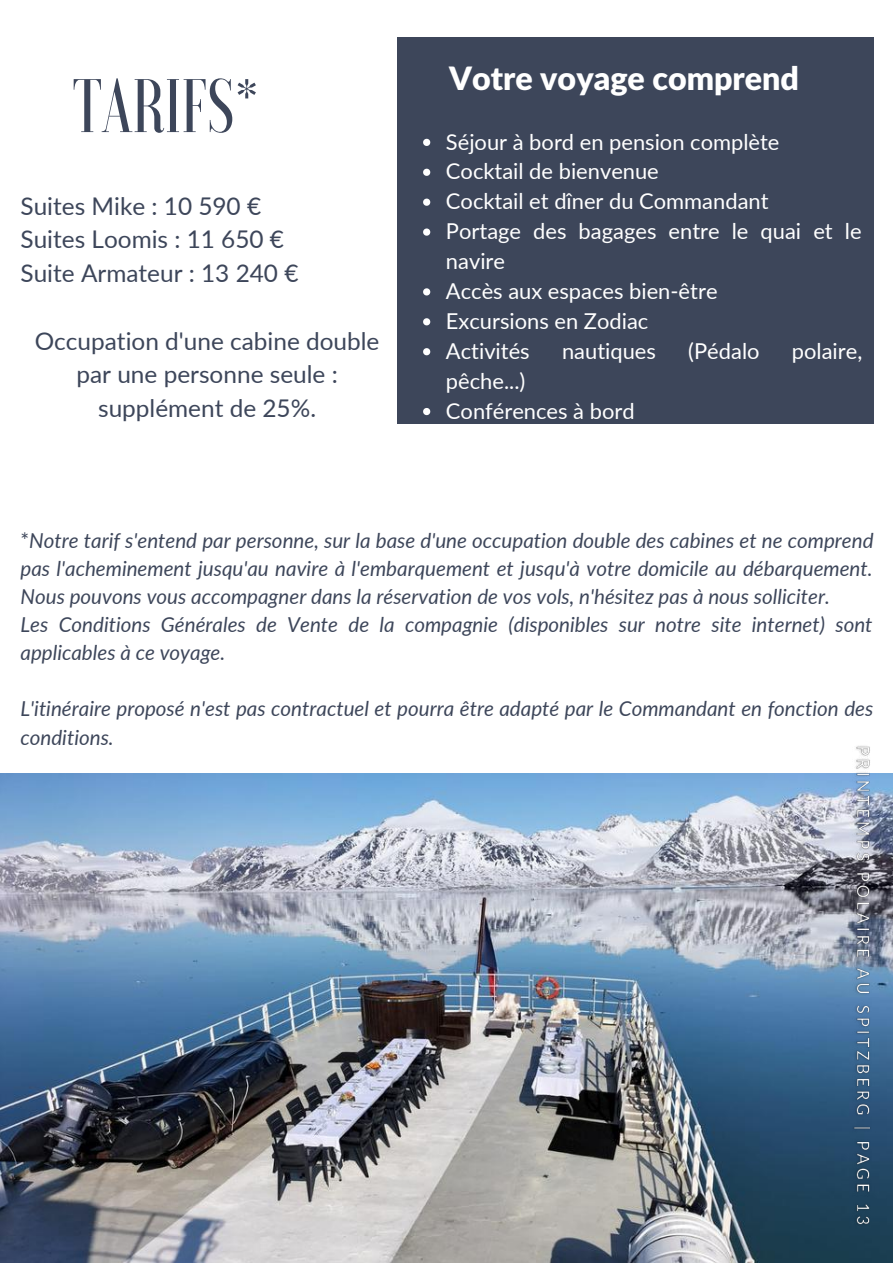
<style>
.page{position:relative;width:893px;height:1264px;background:#fff}
.page>*{position:absolute;margin:0;border:0;box-sizing:border-box;transform-origin:0 0}
.t1{font:500 75.6px "Voga";color:#3d465a}
.t2{font:900 32.25px "Lato Latin";color:#fff}
.t3{font:24.3px/33.8px "Lato";color:#3d465a}
.t4{font:21.9px/29.8px "Lato";color:#fff}
.t5{font:italic 20.55px/28px "Lato";color:#3d465a}
.s1{font-style:normal}
</style>
<div class="page">
<img style="left:0;top:773px;width:892px;height:489px">
<div style="left:397px;top:37px;width:476px;height:387px;background:#3d465a"></div>
<svg style="left:423px;top:139px;width:7px;height:7px"></svg>
<svg style="left:423px;top:169px;width:7px;height:7px"></svg>
<svg style="left:423px;top:199px;width:7px;height:7px"></svg>
<svg style="left:423px;top:228px;width:7px;height:8px"></svg>
<svg style="left:423px;top:288px;width:7px;height:7px"></svg>
<svg style="left:423px;top:318px;width:7px;height:7px"></svg>
<svg style="left:423px;top:348px;width:7px;height:7px"></svg>
<svg style="left:423px;top:408px;width:7px;height:7px"></svg>
<img style="left:846px;top:745px;width:30px;height:487px">
<h1 class="t1" style="left:72px;top:68px;width:188px">TARIFS*</h1>
<p class="t3" style="left:20px;top:188px;width:279px">Suites Mike : 10 590 €<br>Suites Loomis : 11 650 €<br>Suite Armateur : 13 240 €</p>
<p class="t3" style="left:35px;top:323px;width:346px;text-align:center">Occupation d'une cabine double par une personne seule : supplément de 25%.</p>
<h2 class="t2" style="left:449px;top:64px;width:351px">Votre voyage comprend</h2>
<p class="t4" style="left:446px;top:126px;width:417px">Séjour à bord en pension complète<br>Cocktail de bienvenue<br>Cocktail et dîner du Commandant<br>Portage des bagages entre le quai et le navire<br>Accès aux espaces bien-être<br>Excursions en Zodiac<br>Activités</p>
<p class="t4" style="left:562px;top:335px;width:95px">nautiques</p>
<p class="t4" style="left:688px;top:335px;width:73px">(Pédalo</p>
<p class="t4" style="left:791px;top:335px;width:72px">polaire,</p>
<p class="t4" style="left:446px;top:365px;width:190px">pêche...)<br>Conférences à bord</p>
<p class="t5" style="left:20px;top:526px;width:854px"><span class="s1">*</span>Notre tarif s'entend par personne, sur la base d'une occupation double des cabines et ne comprend pas l'acheminement jusqu'au navire à l'embarquement et jusqu'à votre domicile au débarquement.<br>Nous pouvons vous accompagner dans la réservation de vos vols, n'hésitez pas à nous solliciter.<br>Les Conditions Générales de Vente de la compagnie (disponibles sur notre site internet) sont applicables à ce voyage.</p>
<p class="t5" style="left:20px;top:694px;width:854px">L'itinéraire proposé n'est pas contractuel et pourra être adapté par le Commandant en fonction des conditions.</p>
</div>
